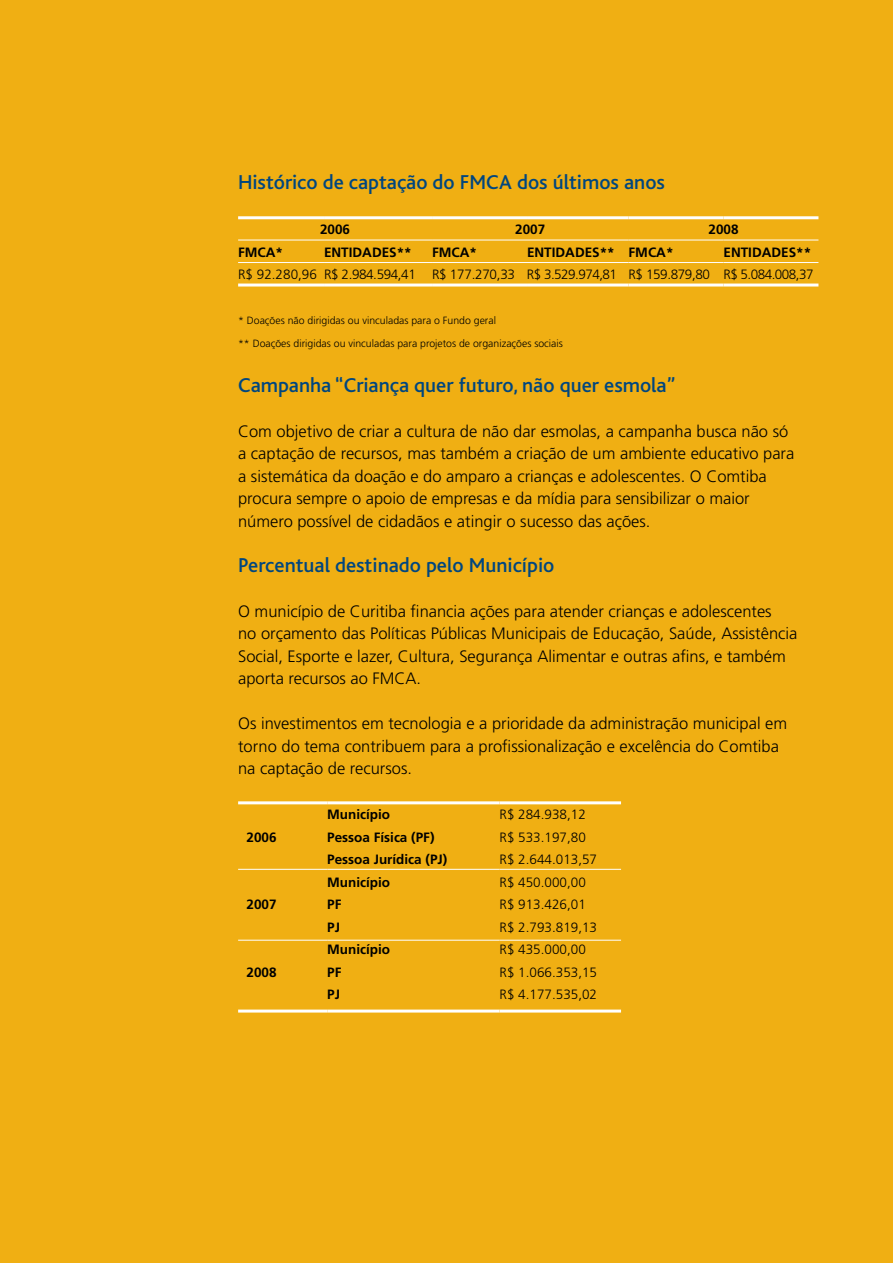
<style>
.page{position:relative;width:893px;height:1263px;background:#f0af13}
.page>*{position:absolute;margin:0;border:0;box-sizing:border-box;transform-origin:0 0}
.t1{font:500 21px "Bliss";color:#00467f}
.t2{font:300 16.5px/22.5px "Frutiger";color:#000}
.t3{font:700 13.5px "Frutiger";color:#000}
.t4{font:300 13.5px "Frutiger";color:#000}
.t5{font:300 13.5px "Frutiger";letter-spacing:-.03em;color:#000}
.t6{font:300 10.5px/22.5px "Frutiger";color:#000}
</style>
<div class="page">
<hr style="left:238px;top:216px;width:86px;height:3px;background:#fff">
<hr style="left:324px;top:216px;width:108px;height:3px;background:#fff">
<hr style="left:432px;top:216px;width:95px;height:3px;background:#fff">
<hr style="left:527px;top:216px;width:101px;height:3px;background:#fff">
<hr style="left:628px;top:216px;width:95px;height:3px;background:#fff">
<hr style="left:723px;top:216px;width:95px;height:3px;background:#fff">
<hr style="left:238px;top:284px;width:86px;height:3px;background:#fff">
<hr style="left:324px;top:284px;width:108px;height:3px;background:#fff">
<hr style="left:432px;top:284px;width:95px;height:3px;background:#fff">
<hr style="left:527px;top:284px;width:101px;height:3px;background:#fff">
<hr style="left:628px;top:284px;width:95px;height:3px;background:#fff">
<hr style="left:723px;top:284px;width:95px;height:3px;background:#fff">
<hr style="left:238px;top:240px;width:86px;height:1px;background:#fff">
<hr style="left:324px;top:240px;width:108px;height:1px;background:#fff">
<hr style="left:432px;top:240px;width:95px;height:1px;background:#fff">
<hr style="left:527px;top:240px;width:101px;height:1px;background:#fff">
<hr style="left:628px;top:240px;width:95px;height:1px;background:#fff">
<hr style="left:723px;top:240px;width:95px;height:1px;background:#fff">
<hr style="left:238px;top:262px;width:86px;height:1px;background:#fff">
<hr style="left:324px;top:262px;width:108px;height:1px;background:#fff">
<hr style="left:432px;top:262px;width:95px;height:1px;background:#fff">
<hr style="left:527px;top:262px;width:101px;height:1px;background:#fff">
<hr style="left:628px;top:262px;width:95px;height:1px;background:#fff">
<hr style="left:723px;top:262px;width:95px;height:1px;background:#fff">
<hr style="left:238px;top:801px;width:89px;height:3px;background:#fff">
<hr style="left:327px;top:801px;width:173px;height:3px;background:#fff">
<hr style="left:500px;top:801px;width:121px;height:3px;background:#fff">
<hr style="left:238px;top:1009px;width:89px;height:3px;background:#fff">
<hr style="left:327px;top:1009px;width:173px;height:3px;background:#fff">
<hr style="left:500px;top:1009px;width:121px;height:3px;background:#fff">
<hr style="left:238px;top:869px;width:89px;height:1px;background:#fff">
<hr style="left:238px;top:940px;width:89px;height:1px;background:#fff">
<hr style="left:327px;top:869px;width:173px;height:1px;background:#fff">
<hr style="left:500px;top:869px;width:121px;height:1px;background:#fff">
<hr style="left:327px;top:940px;width:173px;height:1px;background:#fff">
<hr style="left:500px;top:940px;width:121px;height:1px;background:#fff">
<p class="t1" style="left:238px;top:171px;width:428px">Histórico de captação do FMCA dos últimos anos</p>
<p class="t3" style="left:320px;top:221px;width:32px">2006</p>
<p class="t3" style="left:515px;top:221px;width:32px">2007</p>
<p class="t3" style="left:708px;top:221px;width:32px">2008</p>
<p class="t3" style="left:238px;top:244px;width:46px">FMCA*</p>
<p class="t3" style="left:324px;top:244px;width:9px">ENT</p>
<p class="t3" style="left:349px;top:244px;width:65px">IDADES**</p>
<p class="t3" style="left:432px;top:244px;width:46px">FMCA*</p>
<p class="t3" style="left:527px;top:244px;width:9px">ENT</p>
<p class="t3" style="left:552px;top:244px;width:123px">IDADES** FMCA*</p>
<p class="t3" style="left:723px;top:244px;width:9px">ENT</p>
<p class="t3" style="left:748px;top:244px;width:65px">IDADES**</p>
<p class="t5" style="left:238px;top:267px;width:577px">R$ 92.280,96 R$ 2.984.594,41 R$ 177.270,33 R$ 3.529.974,81 R$ 159.879,80 R$ 5.084.008,37</p>
<p class="t6" style="left:238px;top:309px;width:326px">* Doações não dirigidas ou vinculadas para o Fundo geral<br>** Doações dirigidas ou vinculadas para projetos de organizações sociais</p>
<p class="t1" style="left:238px;top:374px;width:439px">Campanha “Criança quer futuro, não quer esmola”</p>
<p class="t2" style="left:238px;top:420px;width:558px">Com objetivo de criar a cultura de não dar esmolas, a campanha busca não só a captação de recursos, mas também a criação de um ambiente educativo para a sistemática da doação e do amparo a crianças e adolescentes. O Comtiba procura sempre o apoio de empresas e da mídia para sensibilizar o maior número possível de cidadãos e atingir o sucesso das ações.</p>
<p class="t1" style="left:238px;top:554px;width:318px">Percentual destinado pelo Município</p>
<p class="t2" style="left:238px;top:600px;width:561px">O município de Curitiba financia ações para atender crianças e adolescentes<br>no orçamento das Políticas Públicas Municipais de Educação, Saúde, Assistência Social, Esporte e lazer, Cultura, Segurança Alimentar e outras afins, e também aporta recursos ao FMCA.</p>
<p class="t2" style="left:238px;top:712px;width:551px">Os investimentos em tecnologia e a prioridade da administração municipal em torno do tema contribuem para a profissionalização e excelência do Comtiba na captação de recursos.</p>
<p class="t3" style="left:247px;top:829px;width:32px">2006</p>
<p class="t3" style="left:247px;top:896px;width:32px">2007</p>
<p class="t3" style="left:247px;top:964px;width:32px">2008</p>
<p class="t3" style="left:327px;top:806px;width:64px">Município</p>
<p class="t4" style="left:499px;top:807px;width:88px">R$ 284.938,12</p>
<p class="t3" style="left:327px;top:829px;width:109px">Pessoa Física (PF)</p>
<p class="t4" style="left:499px;top:829px;width:88px">R$ 533.197,80</p>
<p class="t3" style="left:327px;top:851px;width:122px">Pessoa Jurídica (PJ)</p>
<p class="t4" style="left:499px;top:852px;width:99px">R$ 2.644.013,57</p>
<p class="t3" style="left:327px;top:874px;width:64px">Município</p>
<p class="t4" style="left:499px;top:874px;width:88px">R$ 450.000,00</p>
<p class="t3" style="left:327px;top:896px;width:16px">PF</p>
<p class="t4" style="left:499px;top:897px;width:88px">R$ 913.426,01</p>
<p class="t3" style="left:327px;top:919px;width:14px">PJ</p>
<p class="t4" style="left:499px;top:919px;width:99px">R$ 2.793.819,13</p>
<p class="t3" style="left:327px;top:941px;width:64px">Município</p>
<p class="t4" style="left:499px;top:942px;width:88px">R$ 435.000,00</p>
<p class="t3" style="left:327px;top:964px;width:16px">PF</p>
<p class="t4" style="left:499px;top:964px;width:99px">R$ 1.066.353,15</p>
<p class="t3" style="left:327px;top:986px;width:14px">PJ</p>
<p class="t4" style="left:499px;top:987px;width:99px">R$ 4.177.535,02</p>
</div>
